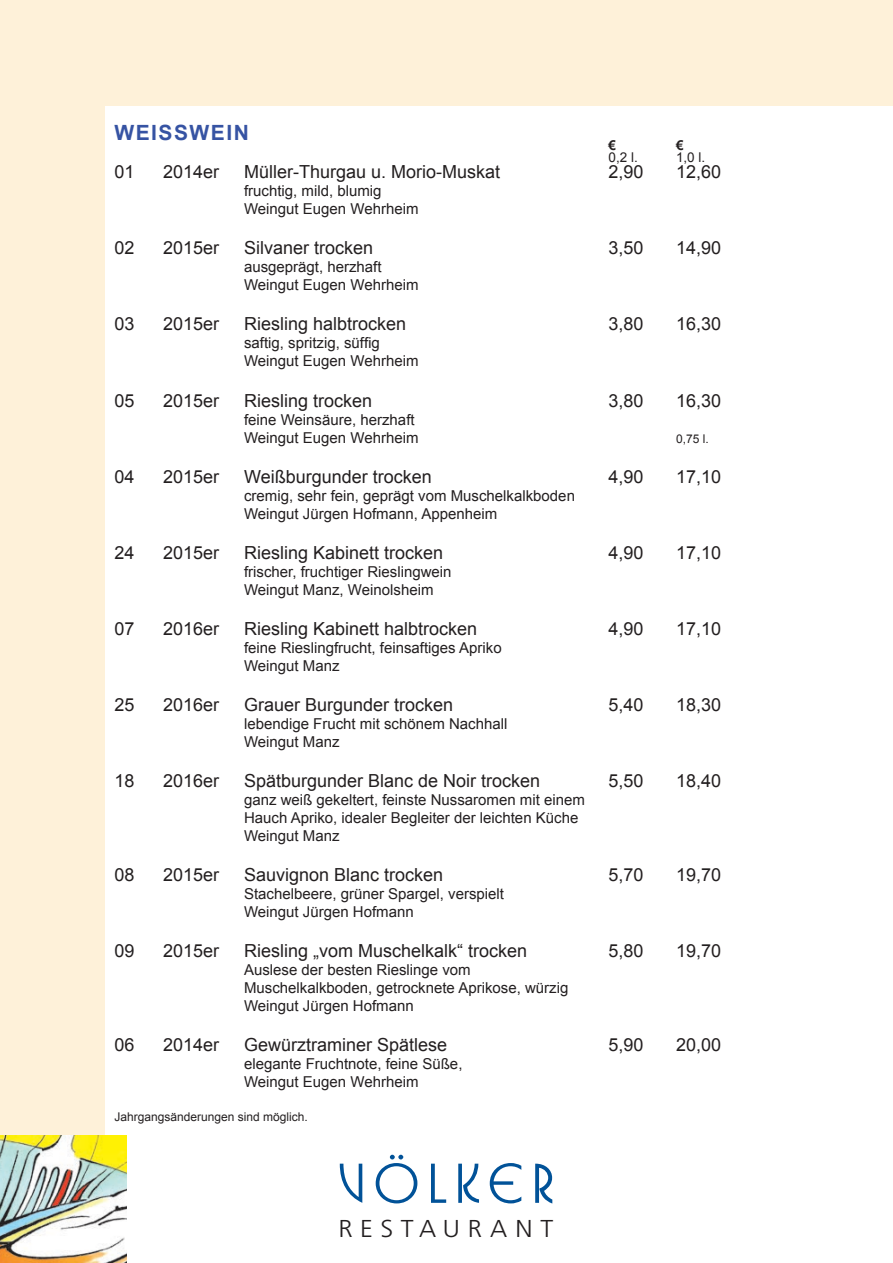
<style>
.page{position:relative;width:893px;height:1263px;background:#fef1d9}
.page>*{position:absolute;margin:0;border:0;box-sizing:border-box;transform-origin:0 0}
.t1{font:500 52.05px "Busorama IT Cby BT";letter-spacing:.16em;color:#015298;scale:1.05 1}
.t2{font:300 24.45px "Frutiger";letter-spacing:.29em;color:#231f20;scale:1.05 1}
.t3{font:700 21px "Arial";letter-spacing:.07em;color:#3653a3}
.t4{font:18px "Arial";color:#231f20}
.t5{font:15px/18px "Arial";color:#231f20}
.t6{font:13.5px "Arial";color:#231f20}
.t7{font:700 13.5px "Arial";color:#231f20}
.t8{font:12px "Arial";color:#231f20}
</style>
<div class="page">
<div style="left:106px;top:106px;width:787px;height:1157px;background:#fff"></div>
<img style="left:0;top:1135px;width:127px;height:128px">
<h3 class="t3" style="left:114px;top:119px;width:136px">WEISSWEIN</h3>
<p class="t4" style="left:114px;top:160px;width:22px">01</p>
<p class="t4" style="left:163px;top:160px;width:58px">2014er</p>
<p class="t4" style="left:244px;top:160px;width:258px">Müller-Thurgau u. Morio-Muskat</p>
<p class="t5" style="left:244px;top:182px;width:176px">fruchtig, mild, blumig<br>Weingut Eugen Wehrheim</p>
<p class="t4" style="left:114px;top:236px;width:22px">02</p>
<p class="t4" style="left:163px;top:236px;width:58px">2015er</p>
<p class="t4" style="left:244px;top:236px;width:131px">Silvaner trocken</p>
<p class="t5" style="left:244px;top:258px;width:176px">ausgeprägt, herzhaft<br>Weingut Eugen Wehrheim</p>
<p class="t4" style="left:114px;top:312px;width:22px">03</p>
<p class="t4" style="left:163px;top:312px;width:58px">2015er</p>
<p class="t4" style="left:244px;top:312px;width:164px">Riesling halbtrocken</p>
<p class="t5" style="left:244px;top:334px;width:176px">saftig, spritzig, süffig<br>Weingut Eugen Wehrheim</p>
<p class="t4" style="left:114px;top:388px;width:22px">05</p>
<p class="t4" style="left:163px;top:388px;width:58px">2015er</p>
<p class="t4" style="left:244px;top:388px;width:130px">Riesling trocken</p>
<p class="t5" style="left:244px;top:410px;width:176px">feine Weinsäure, herzhaft<br>Weingut Eugen Wehrheim</p>
<p class="t4" style="left:114px;top:464px;width:22px">04</p>
<p class="t4" style="left:163px;top:464px;width:58px">2015er</p>
<p class="t4" style="left:244px;top:464px;width:189px">Weißburgunder trocken</p>
<p class="t5" style="left:244px;top:486px;width:332px">cremig, sehr fein, geprägt vom Muschelkalkboden<br>Weingut Jürgen Hofmann, Appenheim</p>
<p class="t4" style="left:114px;top:541px;width:22px">24</p>
<p class="t4" style="left:163px;top:541px;width:58px">2015er</p>
<p class="t4" style="left:244px;top:541px;width:201px">Riesling Kabinett trocken</p>
<p class="t5" style="left:244px;top:563px;width:209px">frischer, fruchtiger Rieslingwein<br>Weingut Manz, Weinolsheim</p>
<p class="t4" style="left:114px;top:617px;width:22px">07</p>
<p class="t4" style="left:163px;top:617px;width:58px">2016er</p>
<p class="t4" style="left:244px;top:617px;width:235px">Riesling Kabinett halbtrocken</p>
<p class="t5" style="left:244px;top:639px;width:259px">feine Rieslingfrucht, feinsaftiges Apriko<br>Weingut Manz</p>
<p class="t4" style="left:114px;top:693px;width:22px">25</p>
<p class="t4" style="left:163px;top:693px;width:58px">2016er</p>
<p class="t4" style="left:244px;top:693px;width:211px">Grauer Burgunder trocken</p>
<p class="t5" style="left:244px;top:715px;width:265px">lebendige Frucht mit schönem Nachhall<br>Weingut Manz</p>
<p class="t4" style="left:114px;top:769px;width:22px">18</p>
<p class="t4" style="left:163px;top:769px;width:58px">2016er</p>
<p class="t4" style="left:244px;top:769px;width:298px">Spätburgunder Blanc de Noir trocken</p>
<p class="t5" style="left:244px;top:791px;width:342px">ganz weiß gekeltert, feinste Nussaromen mit einem<br>Hauch Apriko, idealer Begleiter der leichten Küche<br>Weingut Manz</p>
<p class="t4" style="left:114px;top:863px;width:22px">08</p>
<p class="t4" style="left:163px;top:863px;width:58px">2015er</p>
<p class="t4" style="left:244px;top:863px;width:201px">Sauvignon Blanc trocken</p>
<p class="t5" style="left:244px;top:885px;width:262px">Stachelbeere, grüner Spargel, verspielt<br>Weingut Jürgen Hofmann</p>
<p class="t4" style="left:114px;top:939px;width:22px">09</p>
<p class="t4" style="left:163px;top:939px;width:58px">2015er</p>
<p class="t4" style="left:244px;top:939px;width:285px">Riesling „vom Muschelkalk“ trocken</p>
<p class="t5" style="left:244px;top:961px;width:326px">Auslese der besten Rieslinge vom<br>Muschelkalkboden, getrocknete Aprikose, würzig<br>Weingut Jürgen Hofmann</p>
<p class="t4" style="left:114px;top:1033px;width:22px">06</p>
<p class="t4" style="left:163px;top:1033px;width:58px">2014er</p>
<p class="t4" style="left:244px;top:1033px;width:205px">Gewürztraminer Spätlese</p>
<p class="t5" style="left:244px;top:1055px;width:220px">elegante Fruchtnote, feine Süße,<br>Weingut Eugen Wehrheim</p>
<p class="t8" style="left:114px;top:1109px;width:195px">Jahrgangsänderungen sind möglich.</p>
<h1 class="t1" style="left:339px;top:1153px;width:207px">VÖLKER</h1>
<h2 class="t2" style="left:338px;top:1214px;width:206px">RESTAURANT</h2>
<p class="t7" style="left:608px;top:136px;width:9px">€</p>
<p class="t7" style="left:676px;top:136px;width:9px">€</p>
<p class="t6" style="left:608px;top:149px;width:31px">0,2 l.</p>
<p class="t6" style="left:676px;top:149px;width:31px">1,0 l.</p>
<p class="t4" style="left:608px;top:160px;width:37px">2,90</p>
<p class="t4" style="left:676px;top:160px;width:47px">12,60</p>
<p class="t4" style="left:608px;top:236px;width:37px">3,50</p>
<p class="t4" style="left:676px;top:236px;width:47px">14,90</p>
<p class="t4" style="left:608px;top:312px;width:37px">3,80</p>
<p class="t4" style="left:676px;top:312px;width:47px">16,30</p>
<p class="t4" style="left:608px;top:388px;width:37px">3,80</p>
<p class="t4" style="left:676px;top:388px;width:47px">16,30</p>
<p class="t8" style="left:676px;top:430px;width:34px">0,75 l.</p>
<p class="t4" style="left:608px;top:464px;width:37px">4,90</p>
<p class="t4" style="left:676px;top:464px;width:47px">17,10</p>
<p class="t4" style="left:608px;top:541px;width:37px">4,90</p>
<p class="t4" style="left:676px;top:541px;width:47px">17,10</p>
<p class="t4" style="left:608px;top:617px;width:37px">4,90</p>
<p class="t4" style="left:676px;top:617px;width:47px">17,10</p>
<p class="t4" style="left:608px;top:693px;width:37px">5,40</p>
<p class="t4" style="left:676px;top:693px;width:47px">18,30</p>
<p class="t4" style="left:608px;top:769px;width:37px">5,50</p>
<p class="t4" style="left:676px;top:769px;width:47px">18,40</p>
<p class="t4" style="left:608px;top:863px;width:37px">5,70</p>
<p class="t4" style="left:676px;top:863px;width:47px">19,70</p>
<p class="t4" style="left:608px;top:939px;width:37px">5,80</p>
<p class="t4" style="left:676px;top:939px;width:47px">19,70</p>
<p class="t4" style="left:608px;top:1033px;width:37px">5,90</p>
<p class="t4" style="left:676px;top:1033px;width:47px">20,00</p>
</div>
